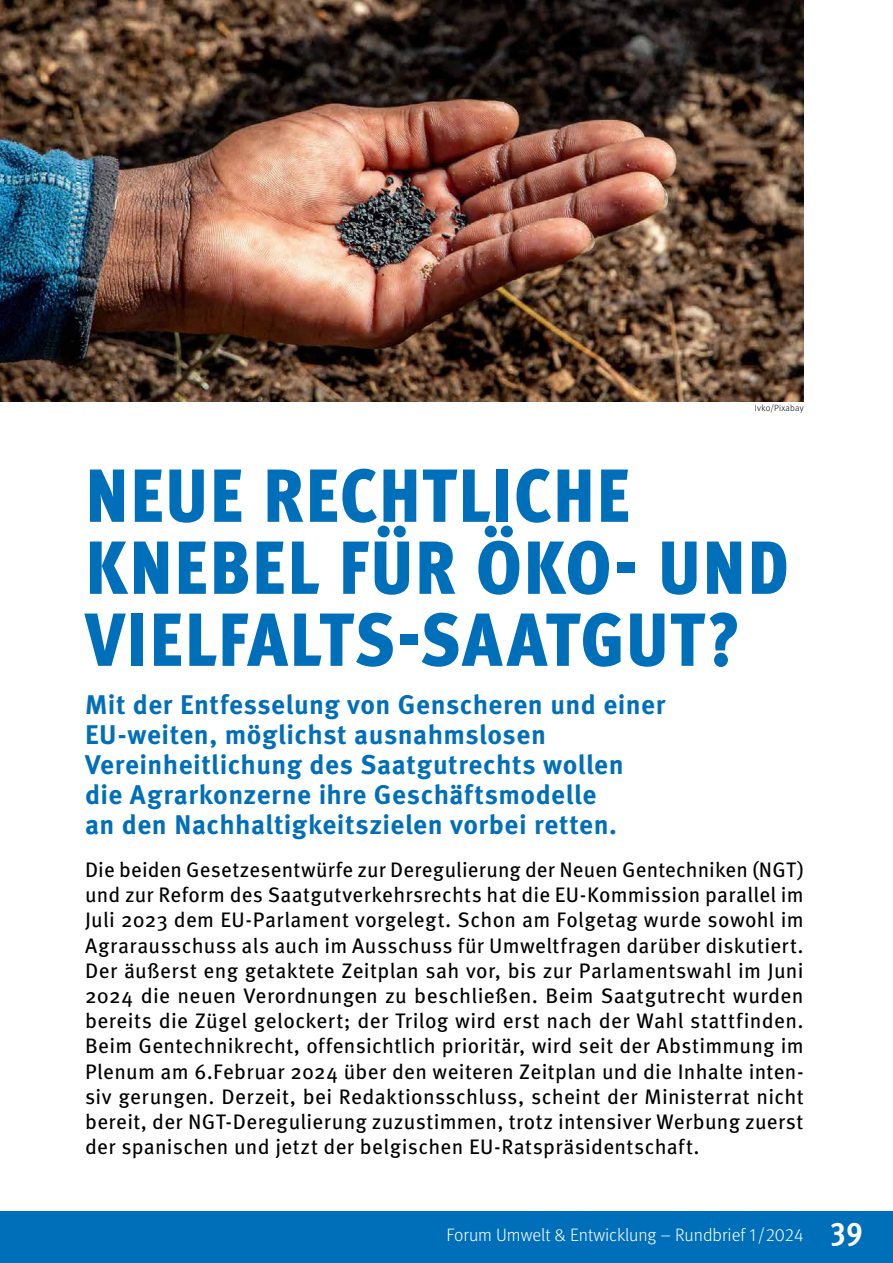
<style>
.page{position:relative;width:893px;height:1263px;background:#fff}
.page>*{position:absolute;margin:0;border:0;box-sizing:border-box;transform-origin:0 0}
.t1{font:900 condensed 75px/72px "Meta Pro";letter-spacing:.025em;color:#006fba}
.t2{font:700 27px/30px "Meta Pro";letter-spacing:.015em;color:#006fba}
.t3{font:21px/25.2px "Meta Pro";letter-spacing:.015em;color:#000;text-align:justify}
.t4{font:300 18px "Meta Pro";color:#fff}
.t5{font:300 9px "Meta Pro";letter-spacing:.025em;color:#000}
.s1{font-weight:700;font-stretch:condensed;font-size:33px}
</style>
<div class="page">
<img style="left:0;top:0;width:804px;height:401px">
<div style="left:0;top:1212px;width:893px;height:51px;background:#006fba"></div>
<p class="t5" style="left:755px;top:402px;width:50px">Ivko/Pixabay</p>
<h1 class="t1" style="left:85px;top:456px;width:705px">NEUE RECHTLICHE<br>KNEBEL FÜR ÖKO- UND<br>VIELFALTS-SAATGUT?</h1>
<p class="t2" style="left:85px;top:688px;width:582px">Mit der Entfesselung von Genscheren und einer EU-weiten, möglichst ausnahmslosen Vereinheitlichung des Saatgutrechts wollen die Agrarkonzerne ihre Geschäftsmodelle<br>an den Nachhaltigkeitszielen vorbei retten.</p>
<p class="t3" style="left:85px;top:856px;width:720px">Die beiden Gesetzesentwürfe zur Deregulierung der Neuen Gentechniken (NGT) und zur Reform des Saatgutverkehrsrechts hat die EU-Kommission parallel im Juli 2023 dem EU-Parlament vorgelegt. Schon am Folgetag wurde sowohl im Agrarausschuss als auch im Ausschuss für Umweltfragen darüber diskutiert.<br>Der äußerst eng getaktete Zeitplan sah vor, bis zur Parlamentswahl im Juni 2024 die neuen Verordnungen zu beschließen. Beim Saatgutrecht wurden bereits die Zügel gelockert; der Trilog wird erst nach der Wahl stattfinden.<br>Beim Gentechnikrecht, offensichtlich prioritär, wird seit der Abstimmung im Plenum am 6.Februar 2024 über den weiteren Zeitplan und die Inhalte inten&shy;siv gerungen. Derzeit, bei Redaktionsschluss, scheint der Ministerrat nicht bereit, der NGT-Deregulierung zuzustimmen, trotz intensiver Werbung zuerst der spanischen und jetzt der belgischen EU-Ratspräsidentschaft.</p>
<p class="t4" style="left:447px;top:1222px;width:417px">Forum Umwelt &amp; Entwicklung – Rundbrief 1/2024 <span class="s1">39</span></p>
</div>
